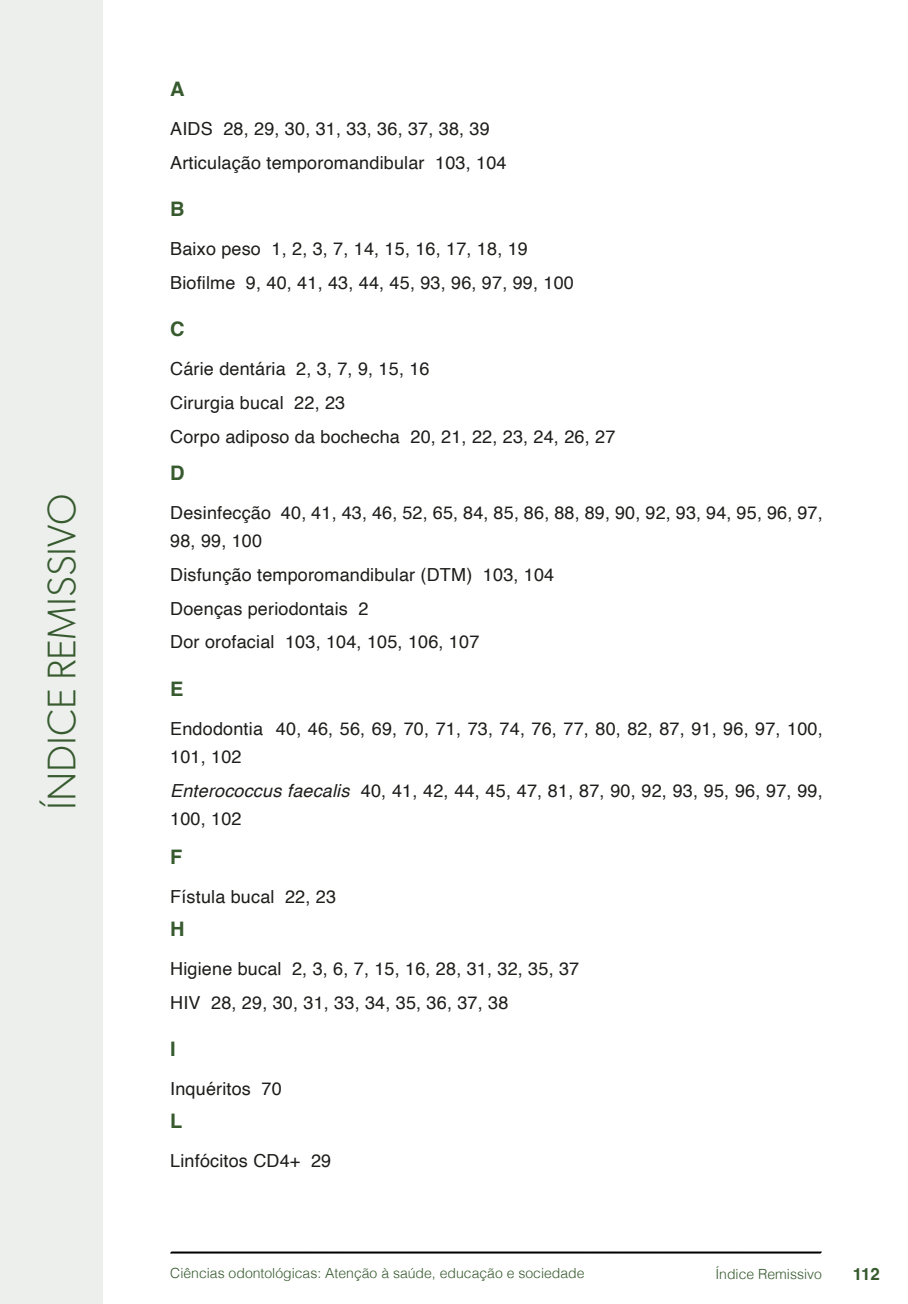
<style>
.page{position:relative;width:908px;height:1304px;background:#fff}
.page>*{position:absolute;margin:0;border:0;box-sizing:border-box;transform-origin:0 0}
.t1{font:300 40px "Gibson";color:#375a2f}
.t2{font:700 20px "Helvetica";color:#375a2f}
.t3{font:18px/33.6px "Helvetica";letter-spacing:.01em;color:#1d1d1b}
.t4{font:700 16.8px "Helvetica";color:#375a2f}
.t5{font:300 14px "Helvetica";color:#375a2f}
.s1{font-style:italic}
</style>
<div class="page">
<svg style="left:170px;top:1251px;width:651px;height:3px;background:#515151"></svg>
<div style="left:0;top:0;width:103px;height:1304px;background:#ecefec"></div>
<h1 class="t1" style="left:37px;top:810px;width:317px;rotate:-90deg">ÍNDICE REMISSIVO</h1>
<p class="t2" style="left:170px;top:77px;width:16px">A</p>
<p class="t3" style="left:170px;top:113px;width:337px">AIDS 28, 29, 30, 31, 33, 36, 37, 38, 39<br>Articulação temporomandibular 103, 104</p>
<p class="t2" style="left:170px;top:197px;width:16px">B</p>
<p class="t3" style="left:170px;top:233px;width:405px">Baixo peso 1, 2, 3, 7, 14, 15, 16, 17, 18, 19<br>Biofilme 9, 40, 41, 43, 44, 45, 93, 96, 97, 99, 100</p>
<p class="t2" style="left:170px;top:317px;width:16px">C</p>
<p class="t3" style="left:170px;top:353px;width:446px">Cárie dentária 2, 3, 7, 9, 15, 16<br>Cirurgia bucal 22, 23<br>Corpo adiposo da bochecha 20, 21, 22, 23, 24, 26, 27</p>
<p class="t2" style="left:170px;top:461px;width:16px">D</p>
<p class="t3" style="left:170px;top:500px;width:653px;line-height:28px">Desinfecção 40, 41, 43, 46, 52, 65, 84, 85, 86, 88, 89, 90, 92, 93, 94, 95, 96, 97,<br>98, 99, 100</p>
<p class="t3" style="left:170px;top:558px;width:385px">Disfunção temporomandibular (DTM) 103, 104<br>Doenças periodontais 2<br>Dor orofacial 103, 104, 105, 106, 107</p>
<p class="t2" style="left:170px;top:677px;width:15px">E</p>
<p class="t3" style="left:170px;top:716px;width:653px;line-height:28px">Endodontia 40, 46, 56, 69, 70, 71, 73, 74, 76, 77, 80, 82, 87, 91, 96, 97, 100,<br>101, 102</p>
<p class="t3" style="left:170px;top:777px;width:653px;line-height:28px"><span class="s1">Enterococcus faecalis</span> 40, 41, 42, 44, 45, 47, 81, 87, 90, 92, 93, 95, 96, 97, 99,<br>100, 102</p>
<p class="t2" style="left:170px;top:845px;width:14px">F</p>
<p class="t3" style="left:170px;top:881px;width:167px">Fístula bucal 22, 23</p>
<p class="t2" style="left:170px;top:917px;width:16px">H</p>
<p class="t3" style="left:170px;top:953px;width:410px">Higiene bucal 2, 3, 6, 7, 15, 16, 28, 31, 32, 35, 37<br>HIV 28, 29, 30, 31, 33, 34, 35, 36, 37, 38</p>
<p class="t2" style="left:170px;top:1037px;width:7px">I</p>
<p class="t3" style="left:170px;top:1073px;width:113px">Inquéritos 70</p>
<p class="t2" style="left:170px;top:1109px;width:14px">L</p>
<p class="t3" style="left:170px;top:1145px;width:162px">Linfócitos CD4+ 29</p>
<p class="t5" style="left:170px;top:1261px;width:415px">Ciências odontológicas: Atenção à saúde, educação e sociedade</p>
<p class="t5" style="left:715px;top:1262px;width:108px">Índice Remissivo</p>
<p class="t4" style="left:852px;top:1264px;width:29px">112</p>
</div>
